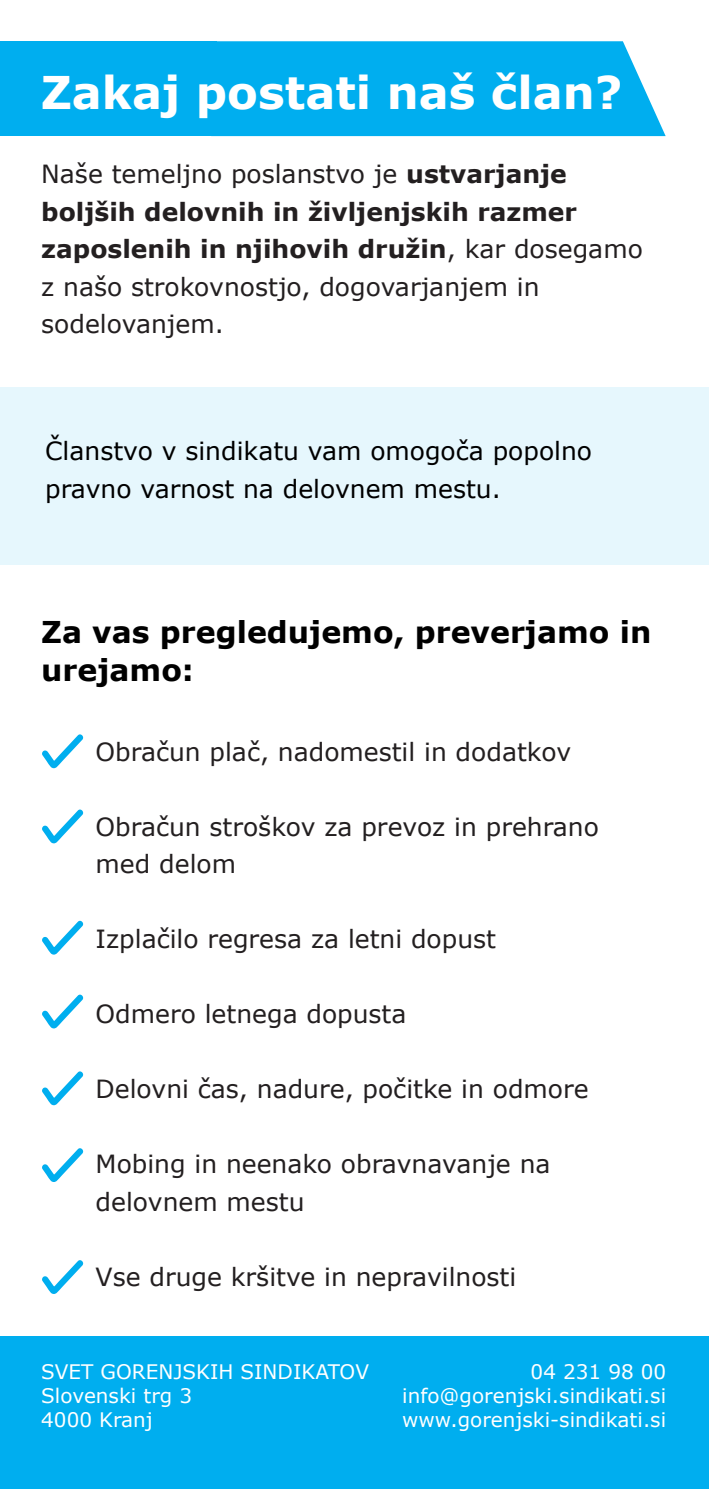
<style>
.page{position:relative;width:709px;height:1489px;background:#fff}
.page>*{position:absolute;margin:0;border:0;box-sizing:border-box;transform-origin:0 0}
.t1{font:700 45px "Verdana";color:#fff}
.t2{font:700 30px/37.5px "Verdana";color:#000}
.t3{font:25px/37.5px "Verdana";color:#231f20}
.t4{font:25px/37.5px "Verdana";color:#000}
.t5{font:20px/24px "Verdana";color:#fff}
.s1{font-weight:700}
</style>
<div class="page">
<div style="left:217px;top:41px;width:448px;height:95px;background:#00aeef"></div>
<div style="left:0;top:41px;width:217px;height:95px;background:#00aeef"></div>
<div style="left:0;top:1336px;width:709px;height:152px;background:#00aeef"></div>
<svg style="left:42px;top:734px;width:42px;height:34px"></svg>
<svg style="left:42px;top:809px;width:42px;height:34px"></svg>
<svg style="left:42px;top:920px;width:42px;height:35px"></svg>
<svg style="left:42px;top:994px;width:42px;height:34px"></svg>
<svg style="left:42px;top:1071px;width:42px;height:34px"></svg>
<svg style="left:42px;top:1148px;width:42px;height:34px"></svg>
<svg style="left:42px;top:1260px;width:42px;height:34px"></svg>
<div style="left:0;top:387px;width:709px;height:177px;background:#e6f7fd"></div>
<h1 class="t1" style="left:41px;top:61px;width:583px">Zakaj postati naš član?</h1>
<p class="t3" style="left:41px;top:155px;width:603px">Naše temeljno poslanstvo je <span class="s1">ustvarjanje boljših delovnih in življenjskih razmer zaposlenih in njihovih družin</span>, kar dosegamo z našo strokovnostjo, dogovarjanjem in sodelovanjem.</p>
<p class="t4" style="left:45px;top:432px;width:548px">Članstvo v sindikatu vam omogoča popolno pravno varnost na delovnem mestu.</p>
<p class="t2" style="left:41px;top:613px;width:611px">Za vas pregledujemo, preverjamo in urejamo:</p>
<p class="t3" style="left:96px;top:732px;width:477px">Obračun plač, nadomestil in dodatkov</p>
<p class="t3" style="left:96px;top:807px;width:505px">Obračun stroškov za prevoz in prehrano med delom</p>
<p class="t3" style="left:96px;top:920px;width:402px">Izplačilo regresa za letni dopust</p>
<p class="t3" style="left:96px;top:995px;width:312px">Odmero letnega dopusta</p>
<p class="t3" style="left:96px;top:1070px;width:494px">Delovni čas, nadure, počitke in odmore</p>
<p class="t3" style="left:96px;top:1145px;width:456px">Mobing in neenako obravnavanje na delovnem mestu</p>
<p class="t3" style="left:96px;top:1257px;width:422px">Vse druge kršitve in nepravilnosti</p>
<p class="t5" style="left:41px;top:1358px;width:329px">SVET GORENJSKIH SINDIKATOV<br>Slovenski trg 3<br>4000 Kranj</p>
<p class="t5" style="left:402px;top:1359px;width:266px;text-align:justify;text-indent:129px">04 231 98 00 info@gorenjski.sindikati.si www.gorenjski-sindikati.si</p>
</div>
